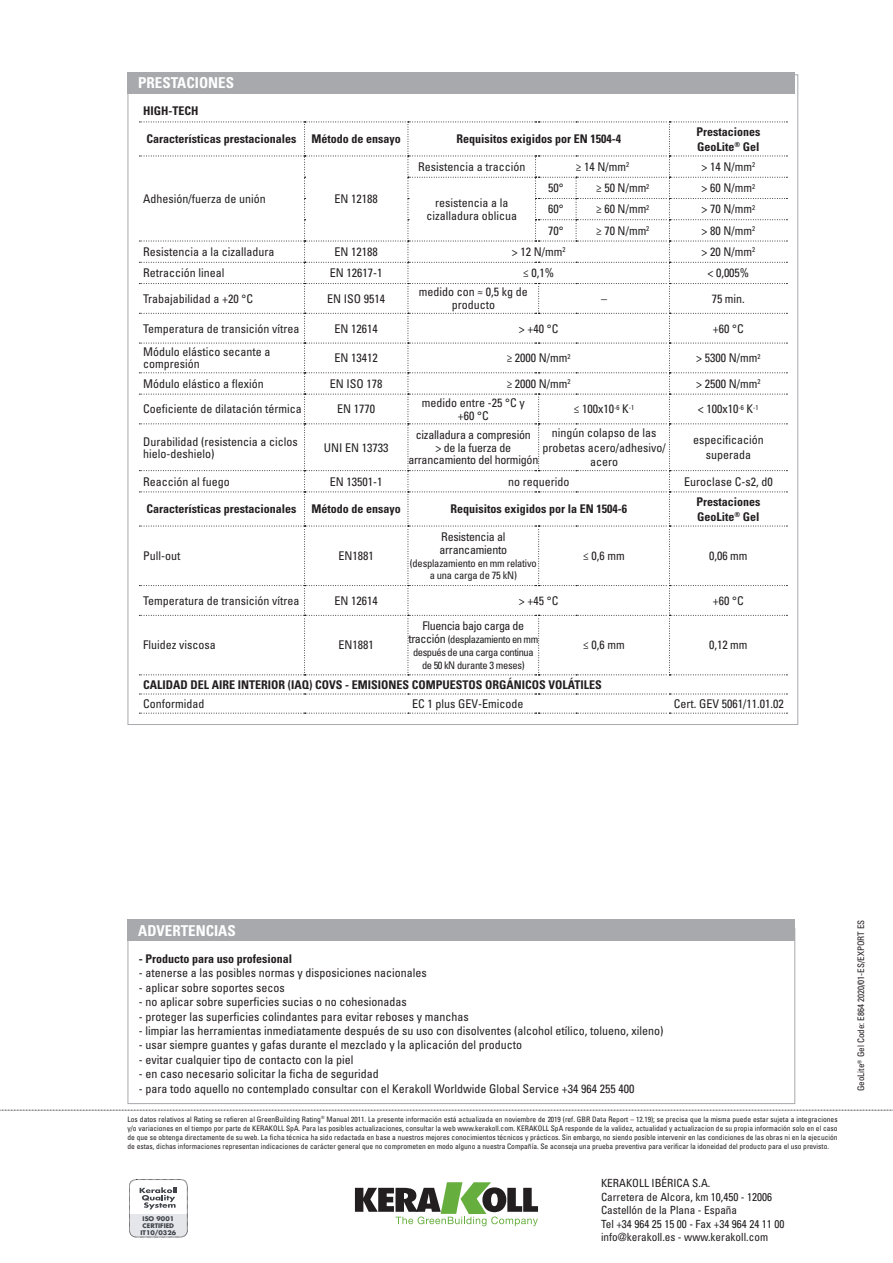
<style>
.page{position:relative;width:893px;height:1263px;background:#fff}
.page>*{position:absolute;margin:0;border:0;box-sizing:border-box;transform-origin:0 0}
.t1{font:700 condensed 15px "Univers LT Std";color:#fff}
.t2{font:condensed 12px/12.8px "Univers LT Std";color:#231f20;text-align:center}
.t3{font:700 condensed 12px/14.4px "Univers LT Std";color:#231f20}
.t4{font:condensed 12px/12.8px "Univers LT Std";letter-spacing:-.02em;color:#231f20;text-align:center}
.t5{font:condensed 12px "Univers LT Std";letter-spacing:-.03em;color:#231f20}
.t6{font:condensed 11.25px/13.5px "Univers LT Std";color:#231f20}
.t7{font:condensed 10.5px/12.8px "Univers LT Std";letter-spacing:-.03em;color:#231f20;text-align:center}
.t8{font:condensed 9px "Univers LT Std";color:#231f20}
.t9{font:condensed 7.5px/9px "Univers LT Std";color:#231f20;text-align:justify}
.t10{font:700 6.3px/7.5px "Futura Std";color:#40444a;text-align:center}
.s1{font-size:12px}
</style>
<div class="page">
<svg style="left:0;top:1110px;width:893px;height:1px"></svg>
<svg style="left:355px;top:1182px;width:183px;height:44px"></svg>
<div style="left:129px;top:1179px;width:59px;height:58px;border:1px dashed #0f0c12;border-radius:7px"></div>
<svg style="left:129px;top:1187px;width:58px;height:50px"></svg>
<svg style="left:139px;top:694px;width:648px;height:1px"></svg>
<svg style="left:139px;top:713px;width:648px;height:1px"></svg>
<svg style="left:139px;top:122px;width:648px;height:553px"></svg>
<div style="left:128px;top:919px;width:667px;height:22px;background:#a8a9ad"></div>
<div style="left:128px;top:72px;width:667px;height:22px;background:#a8a9ad"></div>
<p class="t1" style="left:138px;top:74px;width:97px">PRESTACIONES</p>
<p class="t3" style="left:143px;top:104px;width:57px">HIGH-TECH</p>
<p class="t3" style="left:147px;top:132px;width:151px">Características prestacionales</p>
<p class="t3" style="left:312px;top:132px;width:91px">Método de ensayo</p>
<p class="t3" style="left:456px;top:132px;width:166px">Requisitos exigidos por EN 1504-4</p>
<p class="t3" style="left:696px;top:125px;width:65px">Prestaciones<br>GeoLite<sup>®</sup> Gel</p>
<p class="t2" style="left:143px;top:192px;width:124px">Adhesión/fuerza de unión</p>
<p class="t2" style="left:335px;top:192px;width:45px">EN 12188</p>
<p class="t2" style="left:418px;top:160px;width:109px">Resistencia a tracción</p>
<p class="t2" style="left:576px;top:160px;width:55px">≥ 14 N/mm<sup>2</sup></p>
<p class="t2" style="left:701px;top:160px;width:55px">&gt; 14 N/mm<sup>2</sup></p>
<p class="t2" style="left:426px;top:196px;width:92px">resistencia a la cizalladura oblicua</p>
<p class="t2" style="left:548px;top:181px;width:17px">50°</p>
<p class="t2" style="left:596px;top:181px;width:55px">≥ 50 N/mm<sup>2</sup></p>
<p class="t2" style="left:701px;top:181px;width:55px">&gt; 60 N/mm<sup>2</sup></p>
<p class="t2" style="left:548px;top:203px;width:17px">60°</p>
<p class="t2" style="left:596px;top:203px;width:55px">≥ 60 N/mm<sup>2</sup></p>
<p class="t2" style="left:701px;top:203px;width:55px">&gt; 70 N/mm<sup>2</sup></p>
<p class="t2" style="left:548px;top:224px;width:17px">70°</p>
<p class="t2" style="left:596px;top:224px;width:55px">≥ 70 N/mm<sup>2</sup></p>
<p class="t2" style="left:701px;top:224px;width:55px">&gt; 80 N/mm<sup>2</sup></p>
<p class="t2" style="left:143px;top:245px;width:133px">Resistencia a la cizalladura</p>
<p class="t2" style="left:335px;top:245px;width:45px">EN 12188</p>
<p class="t2" style="left:512px;top:245px;width:55px">&gt; 12 N/mm<sup>2</sup></p>
<p class="t2" style="left:701px;top:245px;width:55px">&gt; 20 N/mm<sup>2</sup></p>
<p class="t2" style="left:143px;top:266px;width:83px">Retracción lineal</p>
<p class="t2" style="left:330px;top:266px;width:54px">EN 12617-1</p>
<p class="t2" style="left:523px;top:266px;width:32px">≤ 0,1%</p>
<p class="t2" style="left:707px;top:266px;width:43px">&lt; 0,005%</p>
<p class="t2" style="left:143px;top:292px;width:111px">Trabajabilidad a +20 °C</p>
<p class="t2" style="left:327px;top:292px;width:59px">EN ISO 9514</p>
<p class="t2" style="left:419px;top:286px;width:110px">medido con ≈ 0,5 kg de producto</p>
<p class="t2" style="left:601px;top:292px;width:7px">–</p>
<p class="t2" style="left:712px;top:292px;width:35px">75 min.</p>
<p class="t2" style="left:143px;top:322px;width:158px">Temperatura de transición vítrea</p>
<p class="t2" style="left:335px;top:322px;width:45px">EN 12614</p>
<p class="t2" style="left:519px;top:322px;width:41px">&gt; +40 °C</p>
<p class="t2" style="left:713px;top:322px;width:32px">+60 °C</p>
<p class="t2" style="left:143px;top:346px;width:129px;line-height:12px;text-align:left">Módulo elástico secante a compresión</p>
<p class="t2" style="left:335px;top:351px;width:45px">EN 13412</p>
<p class="t2" style="left:507px;top:351px;width:65px">≥ 2000 N/mm<sup>2</sup></p>
<p class="t2" style="left:696px;top:351px;width:66px">&gt; 5300 N/mm<sup>2</sup></p>
<p class="t2" style="left:143px;top:377px;width:122px">Módulo elástico a flexión</p>
<p class="t2" style="left:330px;top:377px;width:54px">EN ISO 178</p>
<p class="t2" style="left:507px;top:377px;width:65px">≥ 2000 N/mm<sup>2</sup></p>
<p class="t2" style="left:696px;top:377px;width:66px">&gt; 2500 N/mm<sup>2</sup></p>
<p class="t2" style="left:143px;top:402px;width:160px">Coeficiente de dilatación térmica</p>
<p class="t2" style="left:337px;top:402px;width:39px">EN 1770</p>
<p class="t2" style="left:422px;top:396px;width:104px">medido entre -25 °C y +60 °C</p>
<p class="t2" style="left:574px;top:402px;width:62px">≤ 100x10<sup>-6</sup> K<sup>-1</sup></p>
<p class="t2" style="left:698px;top:402px;width:62px">&lt; 100x10<sup>-6</sup> K<sup>-1</sup></p>
<p class="t2" style="left:143px;top:435px;width:156px;line-height:12px;text-align:left">Durabilidad (resistencia a ciclos hielo-deshielo)</p>
<p class="t2" style="left:324px;top:441px;width:66px">UNI EN 13733</p>
<p class="t4" style="left:408px;top:428px;width:131px">cizalladura a compresión<br>&gt; de la fuerza de arrancamiento del hormigón</p>
<p class="t2" style="left:542px;top:426px;width:125px;line-height:14.4px">ningún colapso de las probetas acero/adhesivo/ acero</p>
<p class="t2" style="left:693px;top:433px;width:72px;line-height:14.4px">especificación superada</p>
<p class="t2" style="left:143px;top:475px;width:88px">Reacción al fuego</p>
<p class="t2" style="left:330px;top:475px;width:54px">EN 13501-1</p>
<p class="t2" style="left:508px;top:475px;width:63px">no requerido</p>
<p class="t2" style="left:684px;top:475px;width:90px">Euroclase C-s2, d0</p>
<p class="t3" style="left:147px;top:502px;width:151px">Características prestacionales</p>
<p class="t3" style="left:312px;top:502px;width:91px">Método de ensayo</p>
<p class="t3" style="left:450px;top:502px;width:178px">Requisitos exigidos por la EN 1504-6</p>
<p class="t3" style="left:696px;top:495px;width:65px">Prestaciones<br>GeoLite<sup>®</sup> Gel</p>
<p class="t2" style="left:143px;top:549px;width:39px">Pull-out</p>
<p class="t2" style="left:339px;top:549px;width:37px">EN1881</p>
<p class="t4" style="left:439px;top:530px;width:69px;text-align:left">Resistencia al arrancamiento</p>
<p class="t7" style="left:410px;top:556px;width:128px">(desplazamiento en mm relativo a una carga de 75 kN)</p>
<p class="t2" style="left:583px;top:549px;width:43px">≤ 0,6 mm</p>
<p class="t2" style="left:709px;top:549px;width:40px">0,06 mm</p>
<p class="t2" style="left:143px;top:594px;width:158px">Temperatura de transición vítrea</p>
<p class="t2" style="left:335px;top:594px;width:45px">EN 12614</p>
<p class="t2" style="left:519px;top:594px;width:41px">&gt; +45 °C</p>
<p class="t2" style="left:713px;top:594px;width:32px">+60 °C</p>
<p class="t2" style="left:143px;top:639px;width:74px">Fluidez viscosa</p>
<p class="t2" style="left:339px;top:639px;width:37px">EN1881</p>
<p class="t5" style="left:422px;top:618px;width:103px">Fluencia bajo carga de</p>
<p class="t7" style="left:408px;top:633px;width:131px"><span class="s1">tracción</span> (desplazamiento en mm después de una carga continua de 50 kN durante 3 meses)</p>
<p class="t2" style="left:583px;top:639px;width:43px">≤ 0,6 mm</p>
<p class="t2" style="left:709px;top:639px;width:40px">0,12 mm</p>
<p class="t3" style="left:143px;top:677px;width:460px">CALIDAD DEL AIRE INTERIOR (IAQ) COVS - EMISIONES COMPUESTOS ORGÁNICOS VOLÁTILES</p>
<p class="t2" style="left:143px;top:697px;width:63px">Conformidad</p>
<p class="t2" style="left:412px;top:697px;width:113px">EC 1 plus GEV-Emicode</p>
<p class="t2" style="left:674px;top:697px;width:111px">Cert. GEV 5061/11.01.02</p>
<p class="t1" style="left:138px;top:921px;width:99px">ADVERTENCIAS</p>
<p class="t3" style="left:139px;top:951px;width:155px">- Producto para uso profesional</p>
<p class="t2" style="left:139px;top:966px;width:289px">- atenerse a las posibles normas y disposiciones nacionales</p>
<p class="t2" style="left:139px;top:981px;width:147px">- aplicar sobre soportes secos</p>
<p class="t2" style="left:139px;top:995px;width:269px">- no aplicar sobre superficies sucias o no cohesionadas</p>
<p class="t2" style="left:139px;top:1010px;width:331px">- proteger las superficies colindantes para evitar reboses y manchas</p>
<p class="t2" style="left:139px;top:1024px;width:526px">- limpiar las herramientas inmediatamente después de su uso con disolventes (alcohol etílico, tolueno, xileno)</p>
<p class="t2" style="left:139px;top:1038px;width:385px">- usar siempre guantes y gafas durante el mezclado y la aplicación del producto</p>
<p class="t2" style="left:139px;top:1053px;width:216px">- evitar cualquier tipo de contacto con la piel</p>
<p class="t2" style="left:139px;top:1067px;width:241px">- en caso necesario solicitar la ficha de seguridad</p>
<p class="t2" style="left:139px;top:1082px;width:497px">- para todo aquello no contemplado consultar con el Kerakoll Worldwide Global Service +34 964 255 400</p>
<p class="t9" style="left:128px;top:1114px;width:712px">Los datos relativos al Rating se refieren al GreenBuilding Rating<sup>®</sup> Manual 2011. La presente información está actualizada en noviembre de 2019 (ref. GBR Data Report – 12.19); se precisa que la misma puede estar sujeta a integraciones y/o variaciones en el tiempo por parte de KERAKOLL SpA. Para las posibles actualizaciones, consultar la web www.kerakoll.com. KERAKOLL SpA responde de la validez, actualidad y actualizacion de su propia información solo en el caso de que se obtenga directamente de su web. La ficha técnica ha sido redactada en base a nuestros mejores conocimientos técnicos y prácticos. Sin embargo, no siendo posible intervenir en las condiciones de las obras ni en la ejecución de estas, dichas informaciones representan indicaciones de carácter general que no comprometen en modo alguno a nuestra Compañía. Se aconseja una prueba preventiva para verificar la idoneidad del producto para el uso previsto.</p>
<p class="t10" style="left:141px;top:1214px;width:37px">ISO 9001<br>CERTIFIED<br>IT10/0326</p>
<p class="t6" style="left:601px;top:1176px;width:185px">KERAKOLL IBÉRICA S.A.<br>Carretera de Alcora, km 10,450 - 12006<br>Castellón de la Plana - España<br>Tel +34 964 25 15 00 - Fax +34 964 24 11 00 info@kerakoll.es - www.kerakoll.com</p>
<p class="t8" style="left:855px;top:1091px;width:173px;rotate:-90deg">GeoLite<sup>®</sup> Gel Code: E864 2020/01-ES/EXPORT ES</p>
</div>
